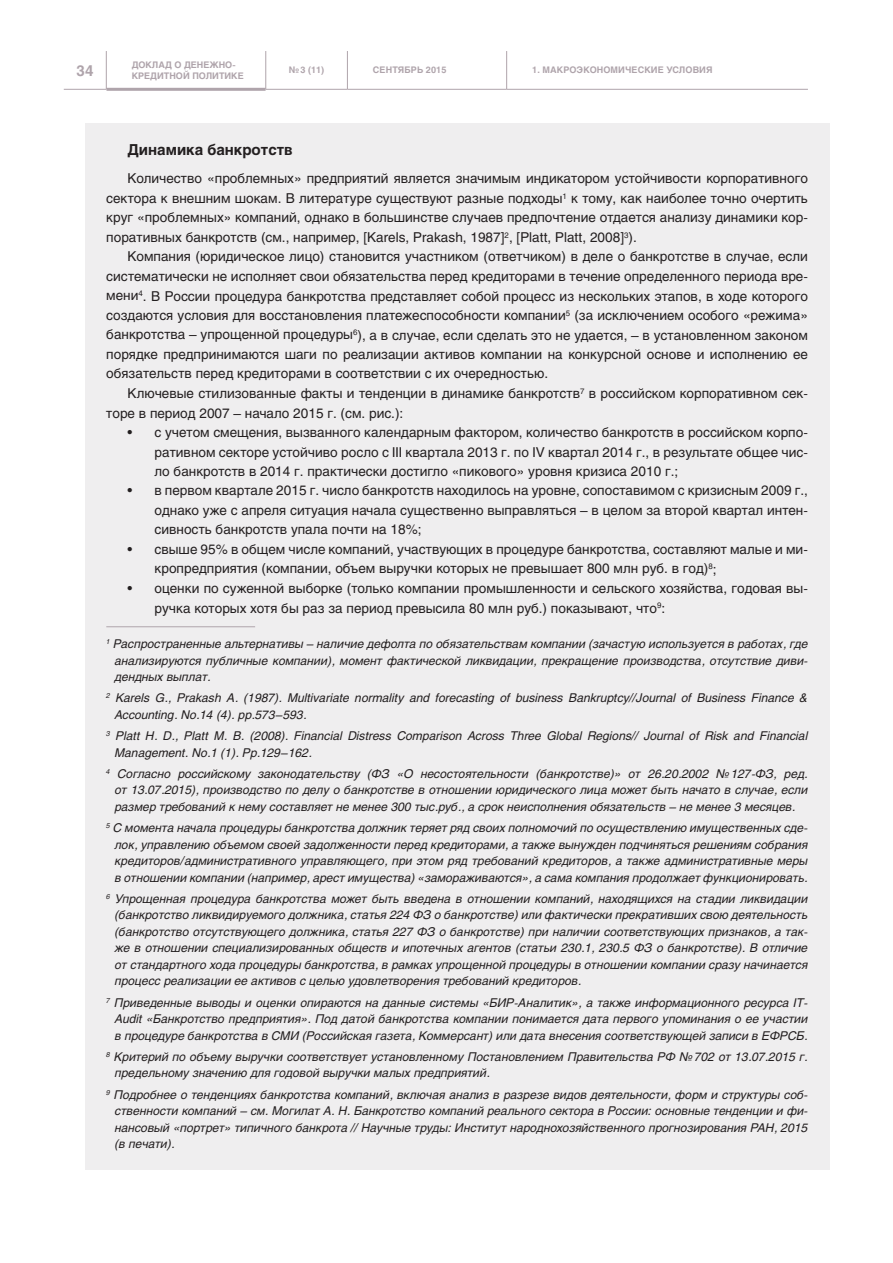
<style>
.page{position:relative;width:893px;height:1263px;background:#fff}
.page>*{position:absolute;margin:0;border:0;box-sizing:border-box;transform-origin:0 0}
.t1{font:700 15px "Helios";color:#231f20}
.t2{font:700 15px "Helios";color:#afa4ab}
.t3{font:13.5px/19.5px "Helios";color:#231f20;text-align:justify}
.t4{font:italic 12px/16.5px "Helios";color:#231f20;text-align:justify}
.t5{font:700 9px/10.5px "Helios";color:#afa4ab}
</style>
<div class="page">
<hr style="left:106px;top:51px;width:1px;height:38px;background:#afa4ab">
<hr style="left:265px;top:51px;width:1px;height:38px;background:#afa4ab">
<hr style="left:347px;top:51px;width:1px;height:38px;background:#afa4ab">
<hr style="left:506px;top:51px;width:1px;height:38px;background:#afa4ab">
<hr style="left:64px;top:89px;width:42px;height:1px;background:#afa4ab">
<hr style="left:266px;top:89px;width:81px;height:1px;background:#afa4ab">
<hr style="left:347px;top:89px;width:160px;height:1px;background:#afa4ab">
<hr style="left:507px;top:89px;width:301px;height:1px;background:#afa4ab">
<hr style="left:106px;top:88px;width:160px;height:3px;background:#afa4ab">
<div style="left:85px;top:123px;width:744px;height:1046px;background:#efeeef"></div>
<hr style="left:106px;top:626px;width:149px;height:1px;background:#afa4ab">
<p class="t2" style="left:77px;top:61px;width:18px">34</p>
<p class="t5" style="left:132px;top:60px;width:113px">ДОКЛАД О ДЕНЕЖНО-<br>КРЕДИТНОЙ ПОЛИТИКЕ</p>
<p class="t5" style="left:289px;top:65px;width:37px">№3 (11)</p>
<p class="t5" style="left:373px;top:65px;width:75px">СЕНТЯБРЬ 2015</p>
<p class="t5" style="left:532px;top:65px;width:26px">1. Макроэкономические</p>
<p class="t5" style="left:666px;top:65px;width:8px">условия</p>
<p class="t1" style="left:128px;top:141px;width:167px">Динамика банкротств</p>
<p class="t3" style="left:106px;top:169px;width:703px;text-indent:21px">Количество «проблемных» предприятий является значимым индикатором устойчивости корпоративного сектора к внешним шокам. В литературе существуют разные подходы<sup>1</sup> к тому, как наиболее точно очертить круг «проблемных» компаний, однако в большинстве случаев предпочтение отдается анализу динамики кор&shy;поративных банкротств (см., например, [Karels, Prakash, 1987]<sup>2</sup>, [Platt, Platt, 2008]<sup>3</sup>).</p>
<p class="t3" style="left:106px;top:247px;width:703px;text-indent:21px">Компания (юридическое лицо) становится участником (ответчиком) в деле о банкротстве в случае, если систематически не исполняет свои обязательства перед кредиторами в течение определенного периода вре&shy;мени<sup>4</sup>. В России процедура банкротства представляет собой процесс из нескольких этапов, в ходе которого создаются условия для восстановления платежеспособности компании<sup>5</sup> (за исключением особого «режима» банкротства – упрощенной процедуры<sup>6</sup>), а в случае, если сделать это не удается, – в установленном законом порядке предпринимаются шаги по реализации активов компании на конкурсной основе и исполнению ее обязательств перед кредиторами в соответствии с их очередностью.</p>
<p class="t3" style="left:106px;top:383px;width:703px;text-indent:21px">Ключевые стилизованные факты и тенденции в динамике банкротств<sup>7</sup> в российском корпоративном сек&shy;торе в период 2007 – начало 2015 г. (см. рис.):</p>
<p class="t3" style="left:155px;top:422px;width:655px;text-indent:-27px">• с учетом смещения, вызванного календарным фактором, количество банкротств в российском корпо&shy;ративном секторе устойчиво росло с III квартала 2013 г. по IV квартал 2014 г., в результате общее чис&shy;ло банкротств в 2014 г. практически достигло «пикового» уровня кризиса 2010 г.;</p>
<p class="t3" style="left:155px;top:480px;width:655px;text-indent:-27px">• в первом квартале 2015 г. число банкротств находилось на уровне, сопоставимом с кризисным 2009 г., однако уже с апреля ситуация начала существенно выправляться – в целом за второй квартал интен&shy;сивность банкротств упала почти на 18%;</p>
<p class="t3" style="left:155px;top:539px;width:655px;text-indent:-27px">• свыше 95% в общем числе компаний, участвующих в процедуре банкротства, составляют малые и ми&shy;кропредприятия (компании, объем выручки которых не превышает 800 млн руб. в год)<sup>8</sup>;</p>
<p class="t3" style="left:155px;top:578px;width:655px;text-indent:-27px">• оценки по суженной выборке (только компании промышленности и сельского хозяйства, годовая вы&shy;ручка которых хотя бы раз за период превысила 80 млн руб.) показывают, что<sup>9</sup>:</p>
<p class="t4" style="left:115px;top:635px;width:695px;text-indent:-9px"><sup>1</sup> Распространенные альтернативы – наличие дефолта по обязательствам компании (зачастую используется в работах, где анализируются публичные компании), момент фактической ликвидации, прекращение производства, отсутствие диви&shy;дендных выплат.</p>
<p class="t4" style="left:115px;top:689px;width:695px;text-indent:-9px"><sup>2</sup> Karels G., Prakash A. (1987). Multivariate normality and forecasting of business Bankruptcy//Journal of Business Finance &amp;<br>Accounting. No.14 (4). pp.573–593.</p>
<p class="t4" style="left:115px;top:727px;width:695px;text-indent:-9px"><sup>3</sup> Platt H. D., Platt M. B. (2008). Financial Distress Comparison Across Three Global Regions// Journal of Risk and Financial<br>Management. No.1 (1). Pp.129–162.</p>
<p class="t4" style="left:115px;top:765px;width:695px;text-indent:-8px"><sup>4</sup> Согласно российскому законодательству (ФЗ «О несостоятельности (банкротстве)» от 26.20.2002 №127‑ФЗ, ред. от 13.07.2015), производство по делу о банкротстве в отношении юридического лица может быть начато в случае, если размер требований к нему составляет не менее 300 тыс.руб., а срок неисполнения обязательств – не менее 3 месяцев.</p>
<p class="t4" style="left:115px;top:819px;width:695px;text-indent:-9px"><sup>5</sup> С момента начала процедуры банкротства должник теряет ряд своих полномочий по осуществлению имущественных сде&shy;лок, управлению объемом своей задолженности перед кредиторами, а также вынужден подчиняться решениям собрания кредиторов/административного управляющего, при этом ряд требований кредиторов, а также административные меры в отношении компании (например, арест имущества) «замораживаются», а сама компания продолжает функционировать.</p>
<p class="t4" style="left:115px;top:890px;width:695px;text-indent:-9px"><sup>6</sup> Упрощенная процедура банкротства может быть введена в отношении компаний, находящихся на стадии ликвидации (банкротство ликвидируемого должника, статья 224 ФЗ о банкротстве) или фактически прекративших свою деятельность (банкротство отсутствующего должника, статья 227 ФЗ о банкротстве) при наличии соответствующих признаков, а так&shy;же в отношении специализированных обществ и ипотечных агентов (статьи 230.1, 230.5 ФЗ о банкротстве). В отличие от стандартного хода процедуры банкротства, в рамках упрощенной процедуры в отношении компании сразу начинается процесс реализации ее активов с целью удовлетворения требований кредиторов.</p>
<p class="t4" style="left:115px;top:994px;width:695px;text-indent:-9px"><sup>7</sup> Приведенные выводы и оценки опираются на данные системы «БИР-Аналитик», а также информационного ресурса IT-Audit «Банкротство предприятия». Под датой банкротства компании понимается дата первого упоминания о ее участии в процедуре банкротства в СМИ (Российская газета, Коммерсант) или дата внесения соответствующей записи в ЕФРСБ.</p>
<p class="t4" style="left:115px;top:1048px;width:695px;text-indent:-8px"><sup>8</sup> Критерий по объему выручки соответствует установленному Постановлением Правительства РФ №702 от 13.07.2015 г. предельному значению для годовой выручки малых предприятий.</p>
<p class="t4" style="left:115px;top:1086px;width:695px;text-indent:-9px"><sup>9</sup> Подробнее о тенденциях банкротства компаний, включая анализ в разрезе видов деятельности, форм и структуры соб&shy;ственности компаний – см. Могилат А. Н. Банкротство компаний реального сектора в России: основные тенденции и фи&shy;нансовый «портрет» типичного банкрота // Научные труды: Институт народнохозяйственного прогнозирования РАН, 2015 (в печати).</p>
</div>
